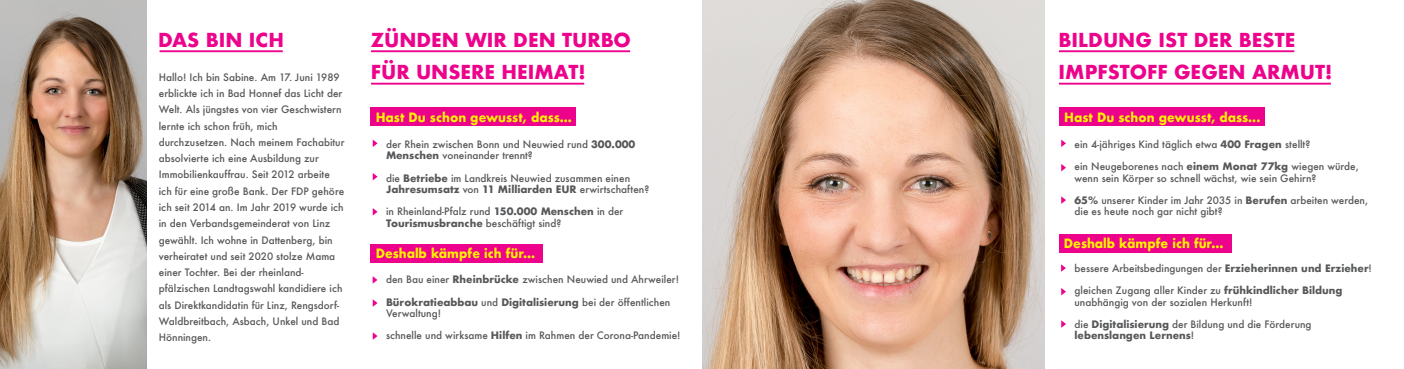
<style>
.page{position:relative;width:1404px;height:369px;background:#fff}
.page>*{position:absolute;margin:0;border:0;box-sizing:border-box;transform-origin:0 0}
.t1{font:700 18.75px/32.4px "Futura";color:#ed028c}
.t2{font:700 12.5px "Futura";color:#fff101;scale:.95 1}
.t3{font:500 10px/16.2px "Futura";color:#57585a}
.t4{font:700 10px/11.2px "Futura";color:#57585a}
.s1{font-weight:700}
.s2{font-weight:500}
</style>
<div class="page">
<img style="left:0;top:0;width:147px;height:369px">
<img style="left:702px;top:0;width:343px;height:369px">
<hr style="left:160px;top:50px;width:123px;height:2px;background:#ed028c">
<hr style="left:371px;top:50px;width:259px;height:2px;background:#ed028c">
<hr style="left:371px;top:83px;width:213px;height:2px;background:#ed028c">
<hr style="left:1058px;top:50px;width:236px;height:2px;background:#ed028c">
<hr style="left:1058px;top:83px;width:272px;height:2px;background:#ed028c">
<div style="left:370px;top:107px;width:206px;height:19px;background:#ed028c"></div>
<div style="left:370px;top:244px;width:173px;height:19px;background:#ed028c"></div>
<svg style="left:373px;top:140px;width:4px;height:7px"></svg>
<svg style="left:372px;top:276px;width:5px;height:7px"></svg>
<svg style="left:373px;top:299px;width:4px;height:8px"></svg>
<svg style="left:373px;top:332px;width:4px;height:8px"></svg>
<svg style="left:373px;top:173px;width:4px;height:7px"></svg>
<svg style="left:373px;top:208px;width:4px;height:7px"></svg>
<div style="left:1058px;top:107px;width:206px;height:19px;background:#ed028c"></div>
<div style="left:1058px;top:233px;width:173px;height:19px;background:#ed028c"></div>
<svg style="left:1061px;top:139px;width:5px;height:8px"></svg>
<svg style="left:1061px;top:264px;width:4px;height:8px"></svg>
<svg style="left:1061px;top:288px;width:5px;height:7px"></svg>
<svg style="left:1061px;top:320px;width:5px;height:8px"></svg>
<svg style="left:1061px;top:164px;width:5px;height:7px"></svg>
<svg style="left:1061px;top:196px;width:5px;height:8px"></svg>
<h1 class="t1" style="left:158px;top:25px;width:128px">DAS BIN ICH</h1>
<h1 class="t1" style="left:371px;top:25px;width:262px">ZÜNDEN WIR DEN TURBO<br>FÜR UNSERE HEIMAT!</h1>
<h1 class="t1" style="left:1058px;top:25px;width:275px">BILDUNG IST DER BESTE<br>IMPFSTOFF GEGEN ARMUT!</h1>
<p class="t2" style="left:376px;top:111px;width:208px">Hast Du schon gewusst, dass...</p>
<p class="t3" style="left:159px;top:70px;width:187px">Hallo! Ich bin Sabine. Am 17. Juni 1989 erblickte ich in Bad Honnef das Licht der Welt. Als jüngstes von vier Geschwistern lernte ich schon früh, mich durchzusetzen. Nach meinem Fachabitur absolvierte ich eine Ausbildung zur Immobilienkauffrau. Seit 2012 arbeite ich für eine große Bank. Der FDP gehöre ich seit 2014 an. Im Jahr 2019 wurde ich in den Verbandsgemeinderat von Linz gewählt. Ich wohne in Dattenberg, bin verheiratet und seit 2020 stolze Mama einer Tochter. Bei der rheinland&shy;pfälzischen Landtagswahl kandidiere ich als Direktkandidatin für Linz, Rengsdorf-Waldbreitbach, Asbach, Unkel und Bad Hönningen.</p>
<p class="t2" style="left:1064px;top:111px;width:208px">Hast Du schon gewusst, dass...</p>
<p class="t3" style="left:386px;top:139px;width:251px;line-height:11.2px">der Rhein zwischen Bonn und Neuwied rund <span class="s1">300.000<br>Menschen</span> voneinander trennt?</p>
<p class="t3" style="left:386px;top:173px;width:265px;line-height:11.2px">die <span class="s1">Betriebe</span> im Landkreis Neuwied zusammen einen<br><span class="s1">Jahresumsatz</span> von <span class="s1">11 Milliarden EUR</span> erwirtschaften?</p>
<p class="t3" style="left:386px;top:207px;width:239px;line-height:11.2px">in Rheinland-Pfalz rund <span class="s1">150.000 Menschen</span> in der<br><span class="s1">Tourismusbranche</span> beschäftigt sind?</p>
<p class="t3" style="left:1074px;top:137px;width:237px">ein 4-jähriges Kind täglich etwa <span class="s1">400 Fragen</span> stellt?</p>
<p class="t3" style="left:1074px;top:162px;width:286px;line-height:11.2px">ein Neugeborenes nach <span class="s1">einem Monat 77kg</span> wiegen würde, wenn sein Körper so schnell wächst, wie sein Gehirn?</p>
<p class="t3" style="left:1074px;top:196px;width:295px;line-height:11.2px"><span class="s1">65%</span> unserer Kinder im Jahr 2035 in <span class="s1">Berufen</span> arbeiten werden, die es heute noch gar nicht gibt?</p>
<p class="t2" style="left:1064px;top:237px;width:169px">Deshalb kämpfe ich für...</p>
<p class="t2" style="left:376px;top:248px;width:169px">Deshalb kämpfe ich für...</p>
<p class="t3" style="left:1074px;top:261px;width:299px">bessere Arbeitsbedingungen der <span class="s1">Erzieherinnen und Erzieher</span>!</p>
<p class="t3" style="left:1074px;top:286px;width:269px;line-height:11.2px">gleichen Zugang aller Kinder zu <span class="s1">frühkindlicher Bildung </span>unabhängig von der sozialen Herkunft!</p>
<p class="t4" style="left:1074px;top:319px;width:239px"><span class="s2">die</span> Digitalisierung <span class="s2">der Bildung und die Förderung </span>lebenslangen Lernens<span class="s2">!</span></p>
<p class="t3" style="left:386px;top:272px;width:294px">den Bau einer <span class="s1">Rheinbrücke</span> zwischen Neuwied und Ahrweiler!</p>
<p class="t3" style="left:386px;top:297px;width:286px;line-height:11.2px"><span class="s1">Bürokratieabbau</span> und <span class="s1">Digitalisierung</span> bei der öffentlichen<br>Verwaltung!</p>
<p class="t3" style="left:386px;top:328px;width:296px">schnelle und wirksame <span class="s1">Hilfen</span> im Rahmen der Corona-Pandemie!</p>
</div>
